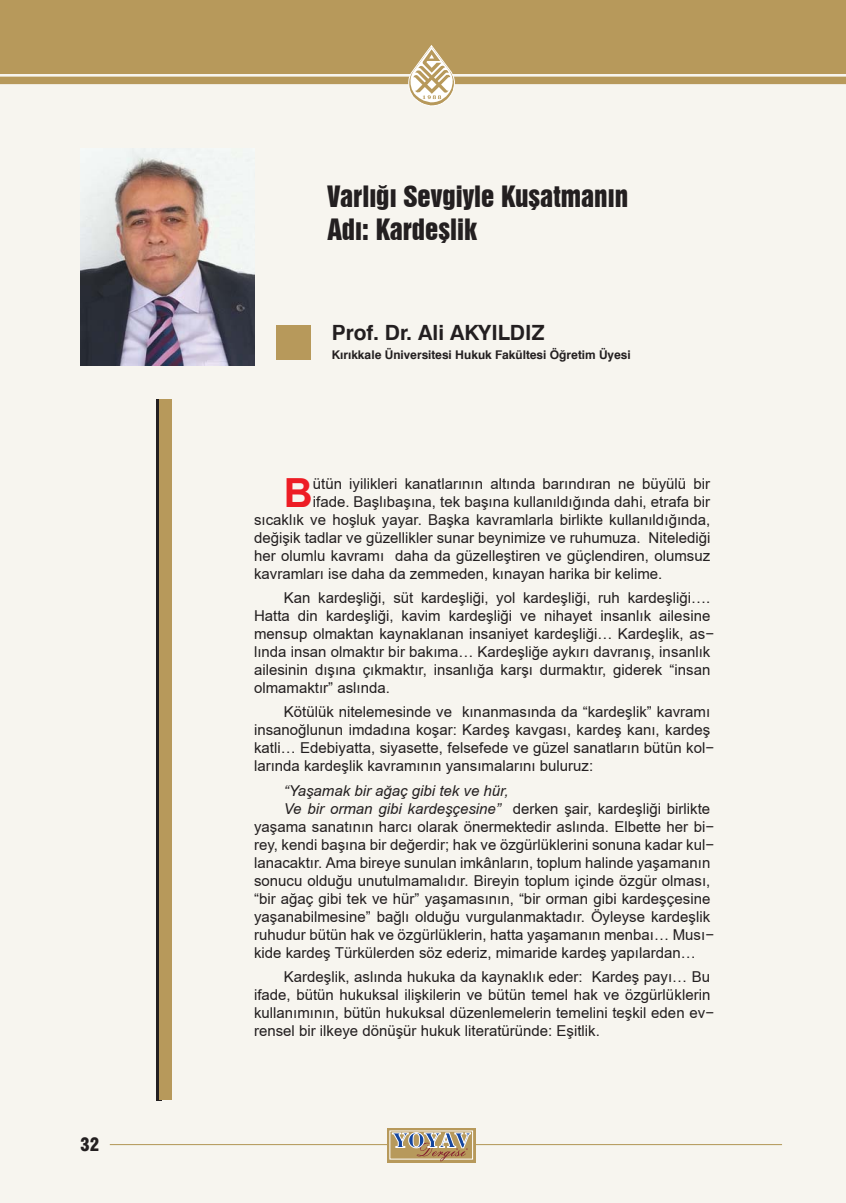
<style>
.page{position:relative;width:846px;height:1203px;background:#fff}
.page>*{position:absolute;margin:0;border:0;box-sizing:border-box;transform-origin:0 0}
.t1{font:700 40.2px "TR Arial";color:#ed1c24}
.t2{font:27px/32.4px "Swiss 921 BT Regular A";color:#231f20}
.t3{font:700 21px "Swiss 721 BT";color:#231f20}
.t4{font:900 condensed 18px "Swiss 721 BT";color:#231f20}
.t5{font:15px/18px "TR Arial";color:#231f20}
.t6{font:italic 15px "TR Arial";color:#231f20}
.t7{font:700 12px "Swiss 721 BT";color:#231f20}
.s1{font-style:italic}
</style>
<div class="page">
<div style="left:0;top:17px;width:846px;height:1186px;background:#f7f5ef"></div>
<div style="left:0;top:0;width:846px;height:74px;background:#b7995b"></div>
<hr style="left:110px;top:1144px;width:277px;height:1px;background:#b7995b">
<hr style="left:476px;top:1144px;width:306px;height:1px;background:#b7995b">
<div style="left:0;top:77px;width:846px;height:7px;background:#b7995b"></div>
<svg style="left:387px;top:1128px;width:89px;height:34px"></svg>
<div style="left:390px;top:1131px;width:83px;height:28px;border:1px solid #fff"></div>
<svg style="left:392px;top:1132px;width:79px;height:29px;background:#b09e82"></svg>
<svg style="left:408px;top:45px;width:47px;height:61px"></svg>
<div style="left:276px;top:325px;width:34px;height:34px;background:#b7995b"></div>
<svg style="left:156px;top:399px;width:6px;height:702px;background:#473d2e"></svg>
<div style="left:160px;top:399px;width:12px;height:701px;background:#b7995b"></div>
<img style="left:81px;top:149px;width:173px;height:216px">
<p class="t4" style="left:80px;top:1134px;width:21px">32</p>
<h2 class="t2" style="left:327px;top:180px;width:302px">Varlığı Sevgiyle Kuşatmanın<br>Adı: Kardeşlik</h2>
<h3 class="t3" style="left:332px;top:320px;width:214px">Prof. Dr. Ali AKYILDIZ</h3>
<p class="t7" style="left:332px;top:347px;width:300px">Kırıkkale Üniversitesi Hukuk Fakültesi Öğretim Üyesi</p>
<h1 class="t1" style="left:284px;top:470px;width:30px">B</h1>
<p class="t5" style="left:313px;top:474px;width:399px">ütün iyilikleri kanatlarının altında barındıran ne büyülü bir</p>
<p class="t5" style="left:313px;top:492px;width:399px">ifade. Başlıbaşına, tek başına kullanıldığında dahi, etrafa bir</p>
<p class="t5" style="left:254px;top:510px;width:458px">sıcaklık ve hoşluk yayar. Başka kavramlarla birlikte kullanıldığında,</p>
<p class="t5" style="left:254px;top:528px;width:458px">değişik tadlar ve güzellikler sunar beynimize ve ruhumuza. Nitelediği</p>
<p class="t5" style="left:254px;top:546px;width:458px">her olumlu kavramı daha da güzelleştiren ve güçlendiren, olumsuz</p>
<p class="t5" style="left:254px;top:564px;width:410px">kavramları ise daha da zemmeden, kınayan harika bir kelime.</p>
<p class="t5" style="left:254px;top:589px;width:462px;text-indent:30px">Kan kardeşliği, süt kardeşliği, yol kardeşliği, ruh kardeşliği….<br>Hatta din kardeşliği, kavim kardeşliği ve nihayet insanlık ailesine mensup olmaktan kaynaklanan insaniyet kardeşliği… Kardeşlik, as&shy;lında insan olmaktır bir bakıma… Kardeşliğe aykırı davranış, insanlık ailesinin dışına çıkmaktır, insanlığa karşı durmaktır, giderek “insan olmamaktır” aslında.</p>
<p class="t5" style="left:254px;top:703px;width:462px;text-indent:30px">Kötülük nitelemesinde ve kınanmasında da “kardeşlik” kavramı insanoğlunun imdadına koşar: Kardeş kavgası, kardeş kanı, kardeş katli… Edebiyatta, siyasette, felsefede ve güzel sanatların bütün kol&shy;larında kardeşlik kavramının yansımalarını buluruz:</p>
<p class="t6" style="left:284px;top:782px;width:226px">“Yaşamak bir ağaç gibi tek ve hür,</p>
<p class="t5" style="left:284px;top:800px;width:428px"><span class="s1">Ve bir orman gibi kardeşçesine”</span> derken şair, kardeşliği birlikte</p>
<p class="t5" style="left:254px;top:818px;width:462px">yaşama sanatının harcı olarak önermektedir aslında. Elbette her bi-</p>
<p class="t5" style="left:254px;top:836px;width:462px">rey, kendi başına bir değerdir; hak ve özgürlüklerini sonuna kadar kul-</p>
<p class="t5" style="left:254px;top:854px;width:458px">lanacaktır. Ama bireye sunulan imkânların, toplum halinde yaşamanın</p>
<p class="t5" style="left:254px;top:872px;width:458px">sonucu olduğu unutulmamalıdır. Bireyin toplum içinde özgür olması,</p>
<p class="t5" style="left:254px;top:890px;width:458px">“bir ağaç gibi tek ve hür” yaşamasının, “bir orman gibi kardeşçesine</p>
<p class="t5" style="left:254px;top:908px;width:458px">yaşanabilmesine” bağlı olduğu vurgulanmaktadır. Öyleyse kardeşlik</p>
<p class="t5" style="left:254px;top:926px;width:462px">ruhudur bütün hak ve özgürlüklerin, hatta yaşamanın menbaı… Musı-</p>
<p class="t5" style="left:254px;top:944px;width:443px">kide kardeş Türkülerden söz ederiz, mimaride kardeş yapılardan…</p>
<p class="t5" style="left:254px;top:968px;width:462px;text-indent:30px">Kardeşlik, aslında hukuka da kaynaklık eder: Kardeş payı… Bu ifade, bütün hukuksal ilişkilerin ve bütün temel hak ve özgürlüklerin kullanımının, bütün hukuksal düzenlemelerin temelini teşkil eden ev&shy;rensel bir ilkeye dönüşür hukuk literatüründe: Eşitlik.</p>
</div>
